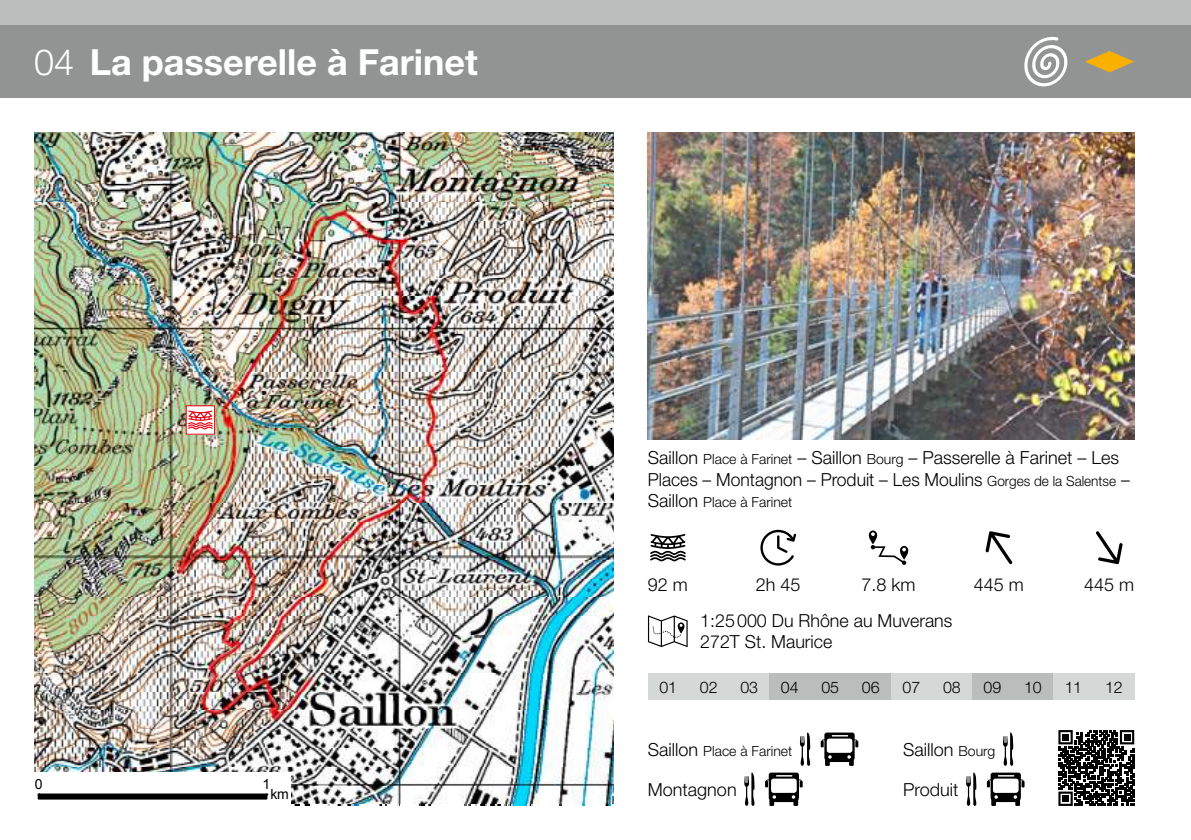
<style>
.page{position:relative;width:1191px;height:840px;background:#fff}
.page>*{position:absolute;margin:0;border:0;box-sizing:border-box;transform-origin:0 0}
.t1{font:700 36px "Helvetica Neue LT Std";color:#fff}
.t2{font:300 18px/21.6px "Helvetica Neue LT Std";color:#000}
.t3{font:300 16px "Helvetica Neue LT Std";color:#000}
.t4{font:300 14px "Helvetica Neue LT Std";color:#000}
.t5{font:14px "Arial";color:#000}
.s1{font-weight:300}
.s2{font-size:14px}
.s3{font-size:18px}
</style>
<div class="page">
<div style="left:0;top:0;width:1191px;height:25px;background:#bbbdbd"></div>
<div style="left:0;top:25px;width:1191px;height:73px;background:#929493"></div>
<img style="left:648px;top:132px;width:486px;height:307px">
<svg style="left:800px;top:732px;width:11px;height:33px"></svg>
<svg style="left:820px;top:732px;width:38px;height:33px"></svg>
<svg style="left:1003px;top:732px;width:11px;height:33px"></svg>
<svg style="left:744px;top:772px;width:11px;height:33px"></svg>
<svg style="left:765px;top:772px;width:37px;height:33px"></svg>
<svg style="left:966px;top:772px;width:11px;height:33px"></svg>
<svg style="left:987px;top:772px;width:37px;height:33px"></svg>
<svg style="left:648px;top:615px;width:39px;height:32px"></svg>
<svg style="left:650px;top:534px;width:36px;height:27px"></svg>
<svg style="left:760px;top:529px;width:36px;height:36px"></svg>
<svg style="left:868px;top:530px;width:40px;height:34px"></svg>
<svg style="left:985px;top:531px;width:27px;height:33px"></svg>
<svg style="left:1096px;top:531px;width:26px;height:33px"></svg>
<div style="left:648px;top:673px;width:40px;height:26px;background:#d6d8d8"></div>
<div style="left:850px;top:673px;width:41px;height:26px;background:#bbbdbd"></div>
<div style="left:688px;top:673px;width:41px;height:26px;background:#d6d8d8"></div>
<div style="left:891px;top:673px;width:40px;height:26px;background:#d6d8d8"></div>
<div style="left:729px;top:673px;width:40px;height:26px;background:#d6d8d8"></div>
<div style="left:931px;top:673px;width:41px;height:26px;background:#d6d8d8"></div>
<div style="left:769px;top:673px;width:41px;height:26px;background:#bbbdbd"></div>
<div style="left:972px;top:673px;width:40px;height:26px;background:#bbbdbd"></div>
<div style="left:1053px;top:673px;width:40px;height:26px;background:#d6d8d8"></div>
<div style="left:810px;top:673px;width:40px;height:26px;background:#bbbdbd"></div>
<div style="left:1012px;top:673px;width:41px;height:26px;background:#bbbdbd"></div>
<div style="left:1093px;top:673px;width:41px;height:26px;background:#d6d8d8"></div>
<img style="left:34px;top:132px;width:580px;height:673px">
<div style="left:34px;top:771px;width:256px;height:34px;background:#fff"></div>
<svg style="left:38px;top:793px;width:229px;height:6px"></svg>
<svg style="left:1058px;top:730px;width:76px;height:75px"></svg>
<svg style="left:1085px;top:51px;width:49px;height:21px"></svg>
<svg style="left:1024px;top:37px;width:44px;height:49px"></svg>
<div style="left:186px;top:405px;width:29px;height:29px;background:#fff"></div>
<svg style="left:188px;top:410px;width:25px;height:19px"></svg>
<div style="left:186px;top:405px;width:29px;height:29px;border:1px solid #e7000e"></div>
<h1 class="t1" style="left:34px;top:39px;width:445px"><span class="s1">04</span> La passerelle à Farinet</h1>
<p class="t5" style="left:35px;top:774px;width:9px">0</p>
<p class="t5" style="left:262px;top:774px;width:9px">1</p>
<p class="t5" style="left:270px;top:784px;width:20px">km</p>
<p class="t2" style="left:648px;top:446px;width:483px">Saillon <span class="s2">Place à Farinet</span> – Saillon <span class="s2">Bourg</span> – Passerelle à Farinet – Les<br>Places – Montagnon – Produit – Les Moulins <span class="s2">Gorges de la Salentse</span> –</p>
<p class="t4" style="left:648px;top:493px;width:146px"><span class="s3">Saillon</span> Place à Farinet</p>
<p class="t2" style="left:648px;top:573px;width:42px">92 m</p>
<p class="t2" style="left:756px;top:573px;width:46px">2h 45</p>
<p class="t2" style="left:861px;top:573px;width:56px">7.8 km</p>
<p class="t2" style="left:974px;top:573px;width:52px">445 m</p>
<p class="t2" style="left:1084px;top:573px;width:52px">445 m</p>
<p class="t2" style="left:700px;top:609px;width:254px">1:25000 Du Rhône au Muverans<br>272T St. Maurice</p>
<p class="t3" style="left:659px;top:676px;width:19px">01</p>
<p class="t3" style="left:700px;top:676px;width:19px">02</p>
<p class="t3" style="left:740px;top:676px;width:19px">03</p>
<p class="t3" style="left:781px;top:676px;width:19px">04</p>
<p class="t3" style="left:821px;top:676px;width:19px">05</p>
<p class="t3" style="left:862px;top:676px;width:19px">06</p>
<p class="t3" style="left:902px;top:676px;width:19px">07</p>
<p class="t3" style="left:943px;top:676px;width:19px">08</p>
<p class="t3" style="left:983px;top:676px;width:19px">09</p>
<p class="t3" style="left:1024px;top:676px;width:19px">10</p>
<p class="t3" style="left:1065px;top:676px;width:19px">11</p>
<p class="t3" style="left:1105px;top:676px;width:19px">12</p>
<p class="t4" style="left:648px;top:742px;width:146px"><span class="s3">Saillon</span> Place à Farinet</p>
<p class="t2" style="left:903px;top:737px;width:94px">Saillon <span class="s2">Bourg</span></p>
<p class="t2" style="left:648px;top:777px;width:90px">Montagnon</p>
<p class="t2" style="left:903px;top:777px;width:57px">Produit</p>
</div>
